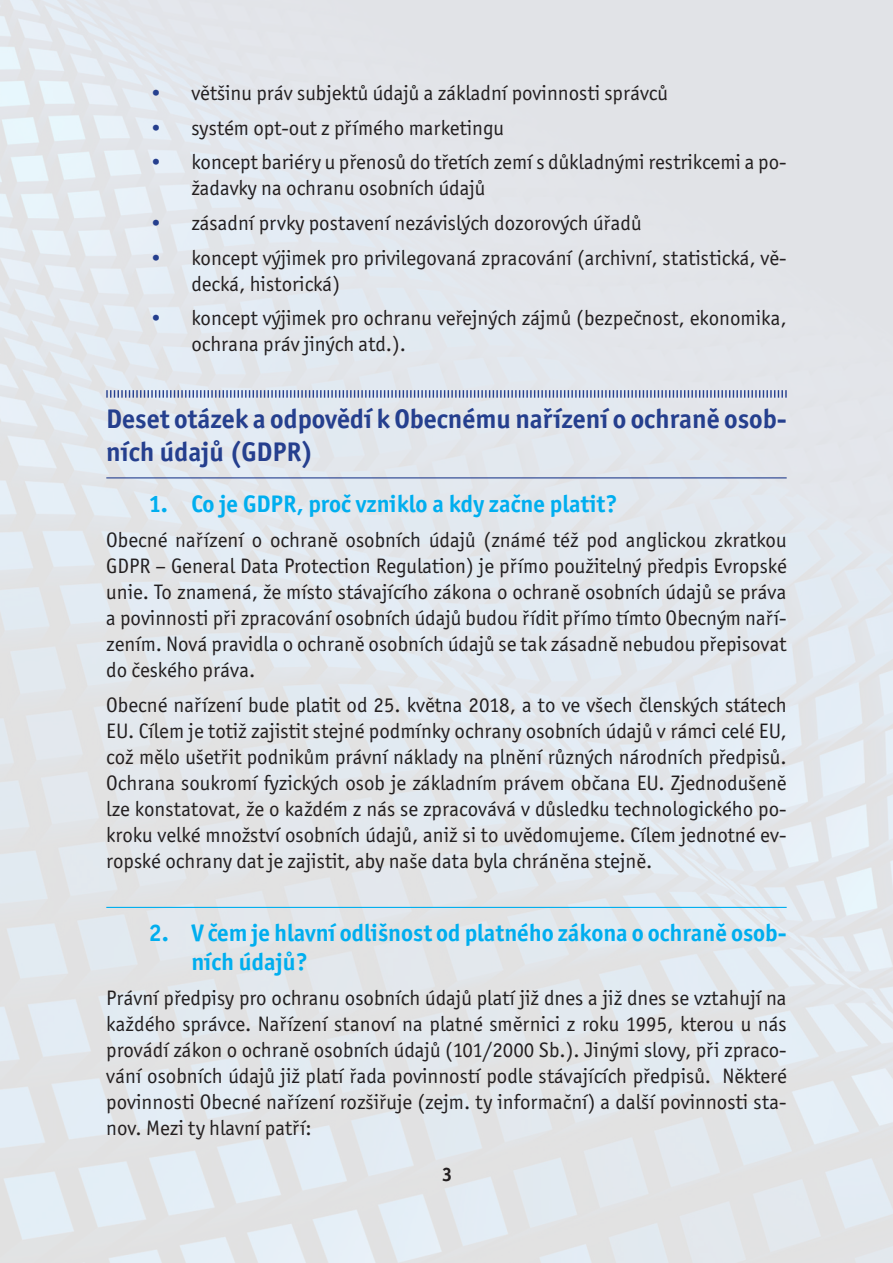
<style>
.page{position:relative;width:893px;height:1263px;background:#fff}
.page>*{position:absolute;margin:0;border:0;box-sizing:border-box;transform-origin:0 0}
.t1{font:700 27px/33.3px "Officina Sans Itc TOT";color:#253f8e}
.t2{font:700 24px/29.7px "Officina Sans Itc TOT";color:#00aeef}
.t3{font:21px/26.1px "Officina Sans Itc TOT";color:#231f20}
.t4{font:700 19.5px "Officina Sans CE";color:#231f20}
.s1{color:#253f8e}
</style>
<div class="page">
<hr style="left:106px;top:477px;width:681px;height:1px;background:#253f8e">
<svg style="left:106px;top:390px;width:681px;height:8px;background:#9fabcb"></svg>
<hr style="left:106px;top:907px;width:681px;height:1px;background:#00aeef">
<p class="t3" style="left:149px;top:80px;width:521px"><span class="s1">•</span> většinu práv subjektů údajů a základní povinnosti správců</p>
<p class="t3" style="left:149px;top:115px;width:357px"><span class="s1">•</span> systém opt-out z přímého marketingu</p>
<p class="t3" style="left:191px;top:149px;width:597px;text-indent:-43px"><span class="s1">•</span> koncept bariéry u přenosů do třetích zemí s důkladnými restrikcemi a po&shy;žadavky na ochranu osobních údajů</p>
<p class="t3" style="left:149px;top:210px;width:494px"><span class="s1">•</span> zásadní prvky postavení nezávislých dozorových úřadů</p>
<p class="t3" style="left:191px;top:245px;width:597px;text-indent:-43px"><span class="s1">•</span> koncept výjimek pro privilegovaná zpracování (archivní, statistická, vě&shy;decká, historická)</p>
<p class="t3" style="left:191px;top:305px;width:597px;text-indent:-43px"><span class="s1">•</span> koncept výjimek pro ochranu veřejných zájmů (bezpečnost, ekonomika, ochrana práv jiných atd.).</p>
<p class="t1" style="left:106px;top:402px;width:682px">Deset otázek a odpovědí k Obecnému nařízení o ochraně osob&shy;ních údajů (GDPR)</p>
<p class="t2" style="left:149px;top:489px;width:470px">1. Co je GDPR, proč vzniklo a kdy začne platit?</p>
<p class="t3" style="left:106px;top:527px;width:682px;text-align:justify">Obecné nařízení o ochraně osobních údajů (známé též pod anglickou zkratkou GDPR – General Data Protection Regulation) je přímo použitelný předpis Evropské unie. To znamená, že místo stávajícího zákona o ochraně osobních údajů se práva a povinnosti při zpracování osobních údajů budou řídit přímo tímto Obecným naří&shy;zením. Nová pravidla o ochraně osobních údajů se tak zásadně nebudou přepisovat do českého práva.</p>
<p class="t3" style="left:106px;top:691px;width:682px;text-align:justify">Obecné nařízení bude platit od 25. května 2018, a to ve všech členských státech EU. Cílem je totiž zajistit stejné podmínky ochrany osobních údajů v rámci celé EU, což mělo ušetřit podnikům právní náklady na plnění různých národních předpisů.<br>Ochrana soukromí fyzických osob je základním právem občana EU. Zjednodušeně lze konstatovat, že o každém z nás se zpracovává v důsledku technologického po&shy;kroku velké množství osobních údajů, aniž si to uvědomujeme. Cílem jednotné ev&shy;ropské ochrany dat je zajistit, aby naše data byla chráněna stejně.</p>
<p class="t2" style="left:191px;top:917px;width:597px;text-indent:-43px">2. V čem je hlavní odlišnost od platného zákona o ochraně osob&shy;ních údajů?</p>
<p class="t3" style="left:106px;top:985px;width:682px;text-align:justify">Právní předpisy pro ochranu osobních údajů platí již dnes a již dnes se vztahují na každého správce. Nařízení stanoví na platné směrnici z roku 1995, kterou u nás provádí zákon o ochraně osobních údajů (101/2000 Sb.). Jinými slovy, při zpraco&shy;vání osobních údajů již platí řada povinností podle stávajících předpisů. Některé povinnosti Obecné nařízení rozšiřuje (zejm. ty informační) a další povinnosti sta&shy;nov. Mezi ty hlavní patří:</p>
<p class="t4" style="left:442px;top:1163px;width:12px">3</p>
</div>
